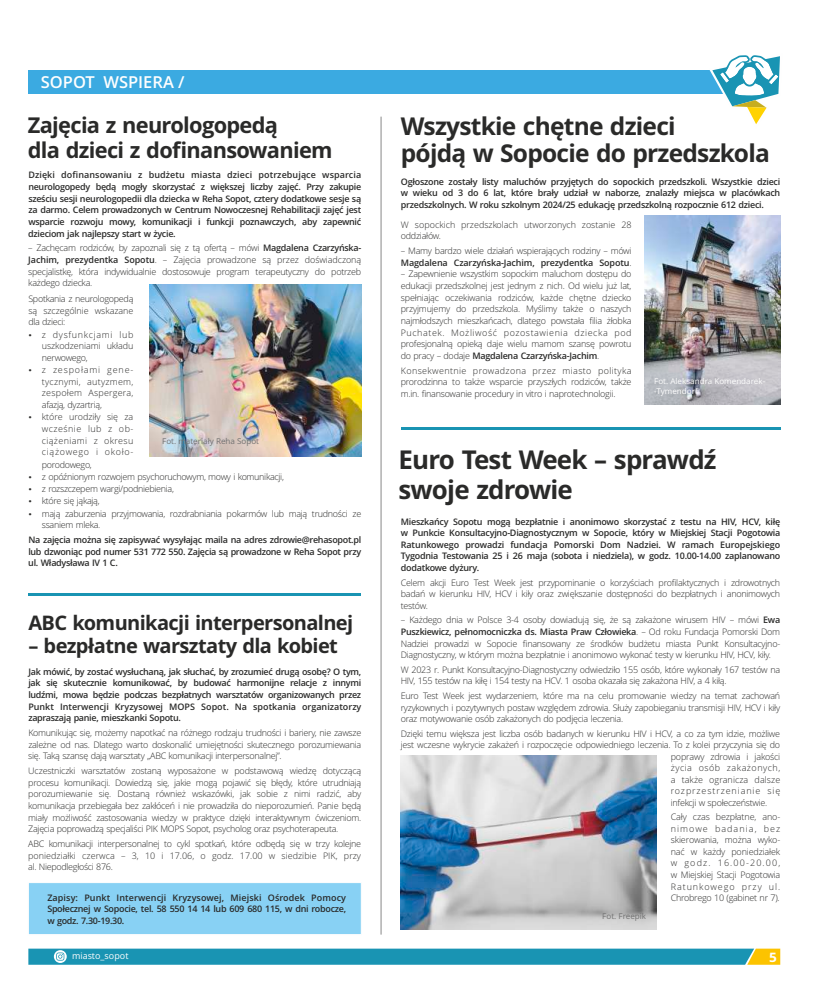
<style>
.page{position:relative;width:820px;height:993px;background:#fff}
.page>*{position:absolute;margin:0;border:0;box-sizing:border-box;transform-origin:0 0}
.t1{font:700 25.9px/29.8px "Open Sans";letter-spacing:-.03em;color:#2a2a29}
.t2{font:700 24.5px/27px "Open Sans";letter-spacing:-.03em;color:#2a2a29}
.t3{font:700 21.8px/25px "Open Sans";letter-spacing:-.03em;color:#2a2a29}
.t4{font:700 20px "Open Sans";letter-spacing:-.03em;color:#2a2a29}
.t5{font:600 16.5px "Open Sans";color:#fefefe}
.t6{font:700 13px "Open Sans";color:#fefefe;scale:1.04 1}
.t7{font:300 9px/11.6px "Open Sans";letter-spacing:-.03em;color:#2a2a29;text-align:justify}
.t8{font:600 9px/11.6px "Open Sans";letter-spacing:-.035em;color:#2a2a29;text-align:justify}
.t9{font:300 9px/11.6px "Open Sans";color:#2a2a29}
.t10{font:9px "Open Sans";color:#fefefe}
.t11{font:8px/10.9px "Open Sans";color:#fefefe}
.t12{font:8px "Open Sans";color:#717171}
.s1{font-weight:600}
</style>
<div class="page">
<img style="left:644px;top:215px;width:135px;height:189px">
<div style="left:28px;top:883px;width:333px;height:51px;background:#88d1f4"></div>
<svg style="left:28px;top:948px;width:752px;height:16px;background:#2c9bb0"></svg>
<hr style="left:380px;top:117px;width:1px;height:817px;background:#888887">
<hr style="left:400px;top:427px;width:380px;height:3px;background:#1994b3">
<hr style="left:28px;top:592px;width:333px;height:3px;background:#1994b3">
<div style="left:28px;top:70px;width:741px;height:24px;background:#3baae1"></div>
<svg style="left:709px;top:55px;width:71px;height:70px"></svg>
<img style="left:150px;top:284px;width:211px;height:173px">
<img style="left:400px;top:755px;width:256px;height:174px">
<h3 class="t5" style="left:41px;top:75px;width:145px">SOPOT WSPIERA /</h3>
<h3 class="t3" style="left:28px;top:115px;width:306px">Zajęcia z neurologopedą<br>dla dzieci z dofinansowaniem</h3>
<p class="t8" style="left:28px;top:170px;width:334px">Dzięki dofinansowaniu z budżetu miasta dzieci potrzebujące wsparcia neurologopedy będą mogły skorzystać z większej liczby zajęć. Przy zakupie sześciu sesji neurologopedii dla dziecka w Reha Sopot, cztery dodatkowe sesje są za darmo. Celem prowadzonych w Centrum Nowoczesnej Rehabilitacji zajęć jest wsparcie rozwoju mowy, komunikacji i funkcji poznawczych, aby zapewnić dzieciom jak najlepszy start w życie.</p>
<p class="t7" style="left:28px;top:243px;width:334px">– Zachęcam rodziców, by zapoznali się z tą ofertą – mówi <span class="s1">Magdalena Czarzyńska-Jachim, prezydentka Sopotu</span>. – Zajęcia prowadzone są przez doświadczoną specjalistkę, która indywidualnie dostosowuje program terapeutyczny do potrzeb każdego dziecka.</p>
<p class="t7" style="left:28px;top:294px;width:106px">Spotkania z neurologopedą są szczególnie wskazane dla dzieci:</p>
<p class="t7" style="left:42px;top:329px;width:321px;line-height:11.9px;text-align:left">z dysfunkcjami lub<br>uszkodzeniami układu<br>nerwowego,<br>z zespołami gene-<br>tycznymi, autyzmem,<br>zespołem Aspergera,<br>afazją, dyzartrią,<br>które urodziły się za<br>wcześnie lub z ob-<br>ciążeniami z okresu<br>ciążowego i około-<br>porodowego,<br>z opóźnionym rozwojem psychoruchowym, mowy i komunikacji,<br>z rozszczepem wargi/podniebienia,<br>które się jąkają,<br>mają zaburzenia przyjmowania, rozdrabniania pokarmów lub mają trudności ze ssaniem mleka.</p>
<p class="t8" style="left:28px;top:534px;width:334px">Na zajęcia można się zapisywać wysyłając maila na adres zdrowie@rehasopot.pl lub dzwoniąc pod numer 531 772 550. Zajęcia są prowadzone w Reha Sopot przy ul. Władysława IV 1 C.</p>
<p class="t12" style="left:162px;top:438px;width:98px">Fot. materiały Reha Sopot</p>
<h3 class="t4" style="left:28px;top:614px;width:326px">ABC komunikacji interpersonalnej</h3>
<h3 class="t4" style="left:28px;top:637px;width:311px">– bezpłatne warsztaty dla kobiet</h3>
<p class="t8" style="left:28px;top:666px;width:334px">Jak mówić, by zostać wysłuchaną, jak słuchać, by zrozumieć drugą osobę? O tym, jak się skutecznie komunikować, by budować harmonijne relacje z innymi ludźmi, mowa będzie podczas bezpłatnych warsztatów organizowanych przez Punkt Interwencji Kryzysowej MOPS Sopot. Na spotkania organizatorzy zapraszają panie, mieszkanki Sopotu.</p>
<p class="t7" style="left:28px;top:727px;width:334px">Komunikując się, możemy napotkać na różnego rodzaju trudności i bariery, nie zawsze zależne od nas. Dlatego warto doskonalić umiejętności skutecznego porozumiewania się. Taką szansę dają warsztaty „ABC komunikacji interpersonalnej”.</p>
<p class="t7" style="left:28px;top:765px;width:334px">Uczestniczki warsztatów zostaną wyposażone w podstawową wiedzę dotyczącą procesu komunikacji. Dowiedzą się, jakie mogą pojawić się błędy, które utrudniają porozumiewanie się. Dostaną również wskazówki, jak sobie z nimi radzić, aby komunikacja przebiegała bez zakłóceń i nie prowadziła do nieporozumień. Panie będą miały możliwość zastosowania wiedzy w praktyce dzięki interaktywnym ćwiczeniom.<br>Zajęcia poprowadzą specjaliści PIK MOPS Sopot, psycholog oraz psychoterapeuta.</p>
<p class="t7" style="left:28px;top:838px;width:334px">ABC komunikacji interpersonalnej to cykl spotkań, które odbędą się w trzy kolejne poniedziałki czerwca – 3, 10 i 17.06, o godz. 17.00 w siedzibie PIK, przy al. Niepodległości 876.</p>
<p class="t8" style="left:47px;top:892px;width:300px">Zapisy: Punkt Interwencji Kryzysowej, Miejski Ośrodek Pomocy Społecznej w Sopocie, tel. 58 550 14 14 lub 609 680 115, w dni robocze, w godz. 7.30-19.30.</p>
<h2 class="t2" style="left:400px;top:115px;width:370px">Wszystkie chętne dzieci<br>pójdą w Sopocie do przedszkola</h2>
<p class="t8" style="left:400px;top:176px;width:381px">Ogłoszone zostały listy maluchów przyjętych do sopockich przedszkoli. Wszystkie dzieci w wieku od 3 do 6 lat, które brały udział w naborze, znalazły miejsca w placówkach przedszkolnych. W roku szkolnym 2024/25 edukację przedszkolną rozpocznie 612 dzieci.</p>
<p class="t9" style="left:400px;top:219px;width:232px">W sopockich przedszkolach utworzonych zostanie 28 oddziałów.</p>
<p class="t7" style="left:400px;top:246px;width:232px">– Mamy bardzo wiele działań wspierających rodziny – mówi<br><span class="s1">Magdalena Czarzyńska-Jachim, prezydentka Sopotu</span>.</p>
<p class="t7" style="left:400px;top:269px;width:232px">– Zapewnienie wszystkim sopockim maluchom dostępu do edukacji przedszkolnej jest jednym z nich. Od wielu już lat, spełniając oczekiwania rodziców, każde chętne dziecko przyjmujemy do przedszkola. Myślimy także o naszych najmłodszych mieszkańcach, dlatego powstała filia żłobka Puchatek. Możliwość pozostawienia dziecka pod profesjonalną opieką daje wielu mamom szansę powrotu do pracy – dodaje <span class="s1">Magdalena Czarzyńska-Jachim</span>.</p>
<p class="t7" style="left:400px;top:365px;width:232px">Konsekwentnie prowadzona przez miasto polityka prorodzinna to także wsparcie przyszłych rodziców, także m.in. finansowanie procedury in vitro i naprotechnologii.</p>
<p class="t11" style="left:654px;top:376px;width:112px">Fot. Aleksandra Komendarek--Tymendorf</p>
<h1 class="t1" style="left:398px;top:447px;width:319px">Euro Test Week – sprawdź swoje zdrowie</h1>
<p class="t8" style="left:400px;top:516px;width:381px">Mieszkańcy Sopotu mogą bezpłatnie i anonimowo skorzystać z testu na HIV, HCV, kiłę w Punkcie Konsultacyjno-Diagnostycznym w Sopocie, który w Miejskiej Stacji Pogotowia Ratunkowego prowadzi fundacja Pomorski Dom Nadziei. W ramach Europejskiego Tygodnia Testowania 25 i 26 maja (sobota i niedziela), w godz. 10.00-14.00 zaplanowano dodatkowe dyżury.</p>
<p class="t7" style="left:400px;top:577px;width:381px">Celem akcji Euro Test Week jest przypominanie o korzyściach profilaktycznych i zdrowotnych badań w kierunku HIV, HCV i kiły oraz zwiększanie dostępności do bezpłatnych i anonimowych testów.</p>
<p class="t7" style="left:400px;top:615px;width:381px">– Każdego dnia w Polsce 3-4 osoby dowiadują się, że są zakażone wirusem HIV – mówi <span class="s1">Ewa Puszkiewicz, pełnomocniczka ds. Miasta Praw Człowieka</span>. – Od roku Fundacja Pomorski Dom Nadziei prowadzi w Sopocie finansowany ze środków budżetu miasta Punkt Konsultacyjno-Diagnostyczny, w którym można bezpłatnie i anonimowo wykonać testy w kierunku HIV, HCV, kiły.</p>
<p class="t7" style="left:400px;top:664px;width:381px">W 2023 r. Punkt Konsultacyjno-Diagnostyczny odwiedziło 155 osób, które wykonały 167 testów na<br>HIV, 155 testów na kiłę i 154 testy na HCV. 1 osoba okazała się zakażona HIV, a 4 kiłą.</p>
<p class="t7" style="left:400px;top:690px;width:381px">Euro Test Week jest wydarzeniem, które ma na celu promowanie wiedzy na temat zachowań ryzykownych i pozytywnych postaw względem zdrowia. Służy zapobieganiu transmisji HIV, HCV i kiły oraz motywowanie osób zakażonych do podjęcia leczenia.</p>
<p class="t7" style="left:400px;top:728px;width:381px">Dzięki temu większa jest liczba osób badanych w kierunku HIV i HCV, a co za tym idzie, możliwe jest wczesne wykrycie zakażeń i rozpoczęcie odpowiedniego leczenia. To z kolei przyczynia się do</p>
<p class="t12" style="left:602px;top:912px;width:45px">Fot. Freepik</p>
<p class="t7" style="left:670px;top:751px;width:111px">poprawy zdrowia i jakości życia osób zakażonych, a także ogranicza dalsze rozprzestrzenianie się infekcji w społeczeństwie.</p>
<p class="t7" style="left:670px;top:812px;width:111px">Cały czas bezpłatne, ano&shy;nimowe badania, bez skierowania, można wyko&shy;nać w każdy poniedziałek w godz. 16.00-20.00, w Miejskiej Stacji Pogotowia Ratunkowego przy ul.<br>Chrobrego 10 (gabinet nr 7).</p>
<p class="t10" style="left:72px;top:951px;width:58px">miasto_sopot</p>
<h3 class="t6" style="left:768px;top:951px;width:9px">5</h3>
</div>
